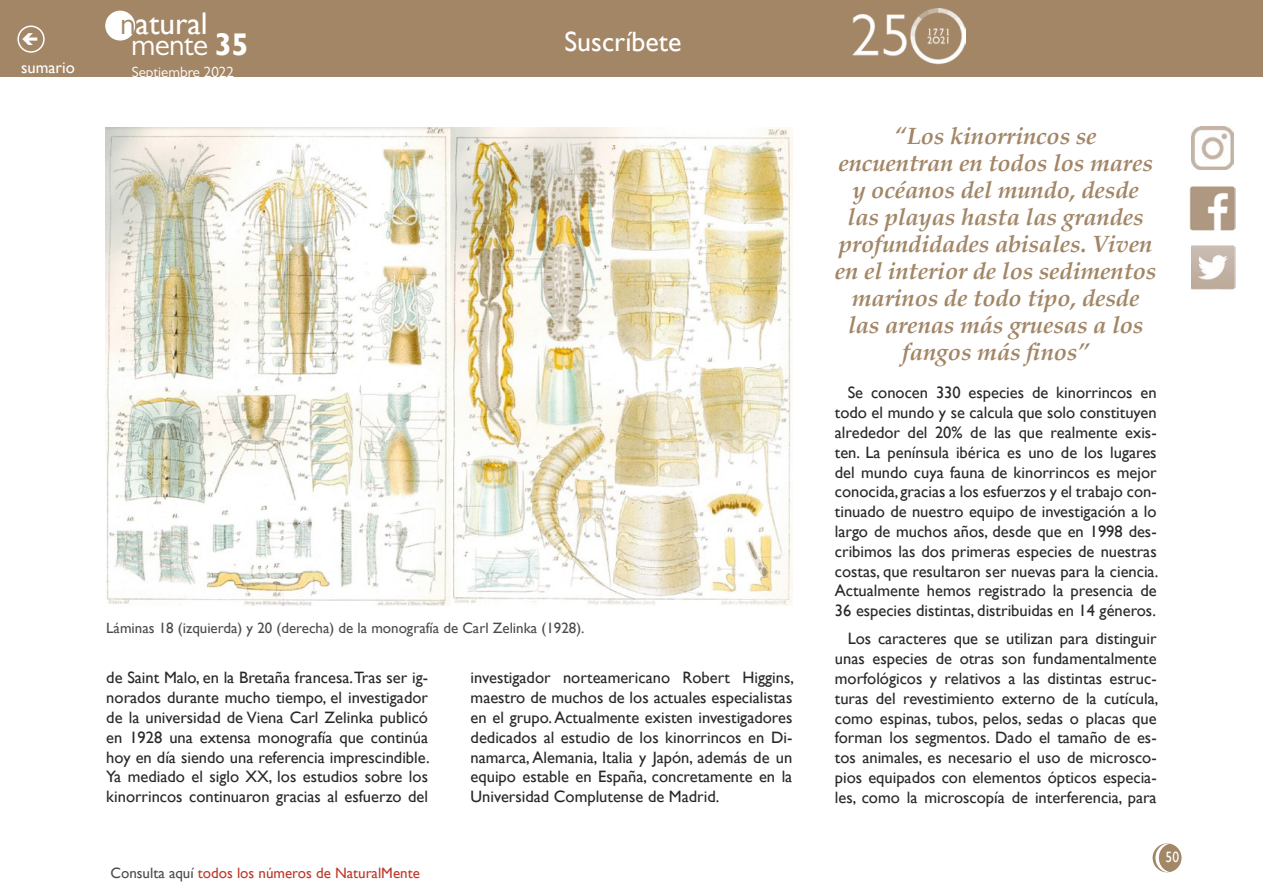
<style>
.page{position:relative;width:1263px;height:893px;background:#fff}
.page>*{position:absolute;margin:0;border:0;box-sizing:border-box;transform-origin:0 0}
.t1{font:31.35px "Gill Sans";color:#fff}
.t2{font:31.35px "Gill Sans MT Pro";letter-spacing:-.02em;color:#fff}
.t3{font:27.9px "Gill Sans";color:#fff}
.t4{font:italic 700 24px/27px "Palatino";letter-spacing:-.01em;color:#a28666;text-align:center}
.t5{font:16.5px/19.8px "Gill Sans";color:#282829;text-align:justify}
.t6{font:16.5px "Gill Sans";color:#fff}
.t7{font:15px "Gill Sans";color:#4b4b4d}
.t8{font:15px "Gill Sans";color:#bd392b}
.t9{font:15px "Gill Sans MT Pro";color:#fff}
.t10{font:15px "Gill Sans";color:#fff;scale:.9 1}
.s1{font-family:"Gill Sans MT Pro";color:#a28666}
.s2{font-family:"Gill Sans";font-weight:700}
.s3{color:#4b4b4d}
</style>
<div class="page">
<div style="left:1153px;top:844px;width:28px;height:28px;background:#a28666;border-radius:50%"></div>
<div style="left:1152px;top:843px;width:29px;height:29px;border:2px solid #a28666;border-radius:50%"></div>
<div style="left:0;top:0;width:1263px;height:77px;background:#a28666"></div>
<div style="left:106px;top:11px;width:29px;height:29px;background:#fff;border-radius:50%"></div>
<div style="left:105px;top:11px;width:30px;height:30px;border:1px solid #fff;border-radius:50%"></div>
<svg style="left:1155px;top:843px;width:15px;height:29px"></svg>
<div style="left:17px;top:26px;width:28px;height:27px;border:2px solid #fff;border-radius:50%"></div>
<img style="left:1190px;top:186px;width:45px;height:44px">
<img style="left:1191px;top:246px;width:44px;height:44px">
<img style="left:1191px;top:127px;width:42px;height:42px">
<img style="left:853px;top:9px;width:112px;height:55px">
<img style="left:105px;top:128px;width:687px;height:478px">
<p class="t6" style="left:21px;top:58px;width:55px">sumario</p>
<h1 class="t1" style="left:120px;top:5px;width:89px"><span class="s1">n</span>atural</h1>
<h1 class="t2" style="left:131px;top:26px;width:119px">mente <span class="s2">35</span></h1>
<p class="t9" style="left:132px;top:63px;width:104px">Septiembre 2022</p>
<h2 class="t3" style="left:564px;top:25px;width:118px">Suscríbete</h2>
<p class="t7" style="left:106px;top:620px;width:480px">Láminas 18 (izquierda) y 20 (derecha) de la monografía de Carl Zelinka (1928).</p>
<p class="t5" style="left:106px;top:668px;width:325px">de Saint Malo, en la Bretaña francesa.Tras ser ig&shy;norados durante mucho tiempo, el investigador de la universidad de Viena Carl Zelinka publicó en 1928 una extensa monografía que continúa hoy en día siendo una referencia imprescindible.<br>Ya mediado el siglo XX, los estudios sobre los kinorrincos continuaron gracias al esfuerzo del</p>
<p class="t5" style="left:471px;top:668px;width:325px">investigador norteamericano Robert Higgins, maestro de muchos de los actuales especialistas en el grupo. Actualmente existen investigadores dedicados al estudio de los kinorrincos en Di&shy;namarca, Alemania, Italia y Japón, además de un equipo estable en España, concretamente en la Universidad Complutense de Madrid.</p>
<p class="t8" style="left:110px;top:864px;width:311px"><span class="s3">Consulta aquí</span> todos los números de NaturalMente</p>
<p class="t4" style="left:835px;top:123px;width:323px">“Los kinorrincos se encuentran en todos los mares y océanos del mundo, desde las playas hasta las grandes profundidades abisales. Viven en el interior de los sedimentos marinos de todo tipo, desde las arenas más gruesas a los fangos más finos”</p>
<p class="t5" style="left:835px;top:383px;width:325px;text-indent:13px">Se conocen 330 especies de kinorrincos en todo el mundo y se calcula que solo constituyen alrededor del 20% de las que realmente exis&shy;ten. La península ibérica es uno de los lugares del mundo cuya fauna de kinorrincos es mejor conocida, gracias a los esfuerzos y el trabajo con&shy;tinuado de nuestro equipo de investigación a lo largo de muchos años, desde que en 1998 des&shy;cribimos las dos primeras especies de nuestras costas, que resultaron ser nuevas para la ciencia.<br>Actualmente hemos registrado la presencia de 36 especies distintas, distribuidas en 14 géneros.</p>
<p class="t5" style="left:835px;top:629px;width:325px;text-indent:13px">Los caracteres que se utilizan para distinguir unas especies de otras son fundamentalmente morfológicos y relativos a las distintas estruc&shy;turas del revestimiento externo de la cutícula, como espinas, tubos, pelos, sedas o placas que forman los segmentos. Dado el tamaño de es&shy;tos animales, es necesario el uso de microsco&shy;pios equipados con elementos ópticos especia&shy;les, como la microscopía de interferencia, para</p>
<p class="t10" style="left:1165px;top:849px;width:16px">50</p>
</div>
